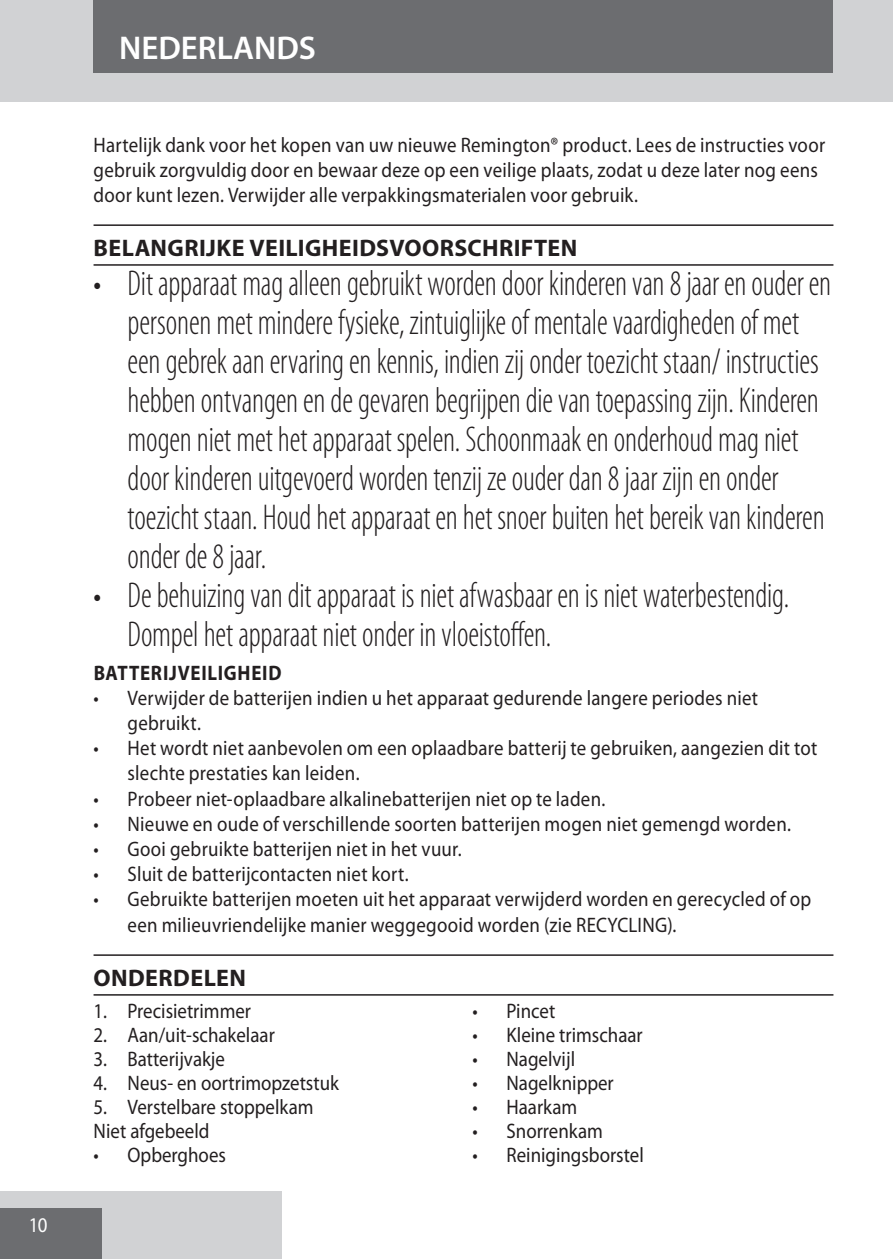
<style>
.page{position:relative;width:893px;height:1259px;background:#fff}
.page>*{position:absolute;margin:0;border:0;box-sizing:border-box;transform-origin:0 0}
.t1{font:300 condensed 36px/39px "Myriad Pro";letter-spacing:-.005em;color:#231f20;scale:.9 1}
.t2{font:600 33px "Myriad Pro";color:#fff}
.heading{font:700 24px "Myriad Pro";letter-spacing:.015em;color:#231f20}
.default{font:21px/25.2px "Myriad Pro";letter-spacing:.01em;color:#231f20;scale:.9 1}
.t3{font:700 21px "Myriad Pro";letter-spacing:.04em;color:#231f20;scale:.9 1}
.Parts{font:21px "Myriad Pro";color:#231f20;scale:.9 1}
.t4{font:21px "Myriad Pro";color:#fff;scale:.9 1}
</style>
<div class="page">
<div style="left:0;top:0;width:893px;height:102px;background:#d1d2d4"></div>
<div style="left:0;top:1191px;width:282px;height:68px;background:#d1d2d4"></div>
<div style="left:0;top:1208px;width:102px;height:51px;background:#6c6d70"></div>
<div style="left:94px;top:0;width:739px;height:73px;background:#6c6d70"></div>
<hr style="left:94px;top:224px;width:739px;height:2px;background:#231f20">
<hr style="left:94px;top:264px;width:739px;height:2px;background:#231f20">
<hr style="left:94px;top:954px;width:739px;height:2px;background:#231f20">
<hr style="left:94px;top:994px;width:739px;height:1px;background:#231f20">
<p class="t4" style="left:29px;top:1213px;width:22px">10</p>
<p class="t2" style="left:119px;top:29px;width:198px">NEDERLANDS</p>
<p class="default" style="left:94px;top:133px;width:814px">Hartelijk dank voor het kopen van uw nieuwe Remington® product. Lees de instructies voor gebruik zorgvuldig door en bewaar deze op een veilige plaats, zodat u deze later nog eens door kunt lezen. Verwijder alle verpakkingsmaterialen voor gebruik.</p>
<p class="heading" style="left:94px;top:234px;width:485px">BELANGRIJKE VEILIGHEIDSVOORSCHRIFTEN</p>
<p class="t1" style="left:128px;top:264px;width:783px;text-indent:-34px">• Dit apparaat mag alleen gebruikt worden door kinderen van 8 jaar en ouder en personen met mindere fysieke, zintuiglijke of mentale vaardigheden of met een gebrek aan ervaring en kennis, indien zij onder toezicht staan/ instructies hebben ontvangen en de gevaren begrijpen die van toepassing zijn. Kinderen mogen niet met het apparaat spelen. Schoonmaak en onderhoud mag niet door kinderen uitgevoerd worden tenzij ze ouder dan 8 jaar zijn en onder toezicht staan. Houd het apparaat en het snoer buiten het bereik van kinderen onder de 8 jaar.</p>
<p class="t1" style="left:128px;top:576px;width:737px;text-indent:-34px">• De behuizing van dit apparaat is niet afwasbaar en is niet waterbestendig.<br>Dompel het apparaat niet onder in vloeistoffen.</p>
<p class="t3" style="left:94px;top:660px;width:210px">BATTERIJVEILIGHEID</p>
<p class="default" style="left:128px;top:685px;width:702px;text-indent:-34px">• Verwijder de batterijen indien u het apparaat gedurende langere periodes niet gebruikt.</p>
<p class="default" style="left:128px;top:736px;width:768px;text-indent:-34px">• Het wordt niet aanbevolen om een oplaadbare batterij te gebruiken, aangezien dit tot slechte prestaties kan leiden.</p>
<p class="default" style="left:94px;top:786px;width:570px">• Probeer niet-oplaadbare alkalinebatterijen niet op te laden.</p>
<p class="default" style="left:94px;top:811px;width:776px">• Nieuwe en oude of verschillende soorten batterijen mogen niet gemengd worden.</p>
<p class="default" style="left:94px;top:836px;width:411px">• Gooi gebruikte batterijen niet in het vuur.</p>
<p class="default" style="left:94px;top:862px;width:352px">• Sluit de batterijcontacten niet kort.</p>
<p class="default" style="left:128px;top:887px;width:761px;text-indent:-34px">• Gebruikte batterijen moeten uit het apparaat verwijderd worden en gerecycled of op een milieuvriendelijke manier weggegooid worden (zie RECYCLING).</p>
<p class="heading" style="left:94px;top:964px;width:154px">ONDERDELEN</p>
<p class="default" style="left:94px;top:999px;width:177px">1. Precisietrimmer</p>
<p class="default" style="left:94px;top:1023px;width:203px">2. Aan/uit-schakelaar</p>
<p class="default" style="left:94px;top:1047px;width:148px">3. Batterijvakje</p>
<p class="default" style="left:94px;top:1071px;width:274px">4. Neus- en oortrimopzetstuk</p>
<p class="default" style="left:94px;top:1095px;width:246px">5. Verstelbare stoppelkam</p>
<p class="Parts" style="left:94px;top:1119px;width:130px">Niet afgebeeld</p>
<p class="default" style="left:94px;top:1143px;width:149px">• Opberghoes</p>
<p class="default" style="left:472px;top:999px;width:93px">• Pincet</p>
<p class="default" style="left:472px;top:1023px;width:191px">• Kleine trimschaar</p>
<p class="default" style="left:472px;top:1047px;width:116px">• Nagelvijl</p>
<p class="default" style="left:472px;top:1071px;width:159px">• Nagelknipper</p>
<p class="default" style="left:472px;top:1095px;width:118px">• Haarkam</p>
<p class="default" style="left:472px;top:1119px;width:146px">• Snorrenkam</p>
<p class="default" style="left:472px;top:1143px;width:192px">• Reinigingsborstel</p>
</div>
